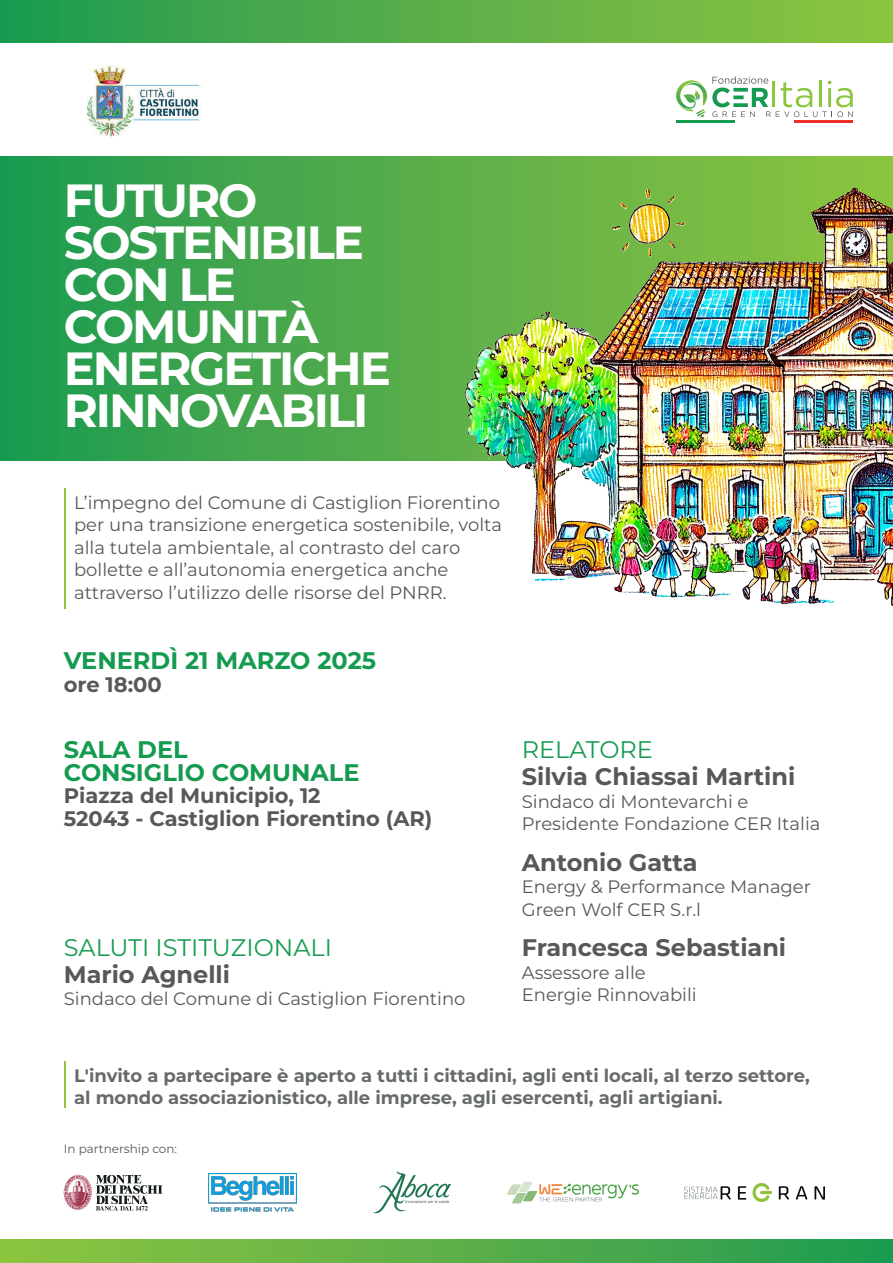
<style>
.page{position:relative;width:893px;height:1263px;background:#fff}
.page>*{position:absolute;margin:0;border:0;box-sizing:border-box;transform-origin:0 0}
.t1{font:700 46.5px/42px "Montserrat";letter-spacing:-.045em;color:#fff}
.t2{font:700 24px "Montserrat";color:#57585a}
.t3{font:700 24px/22.5px "Montserrat";color:#159b50}
.t4{font:24px "Montserrat";color:#159b50}
.t5{font:700 21px/22.5px "Montserrat";color:#57585a}
.t6{font:18px/22.5px "Montserrat";color:#57585a}
.t7{font:700 18px/22.5px "Montserrat";color:#676a6b}
.t8{font:12px "Montserrat";color:#57585a}
</style>
<div class="page">
<div style="left:0;top:156px;width:893px;height:305px;background:linear-gradient(to right,#209a52,#91c440)"></div>
<div style="left:0;top:1240px;width:893px;height:23px;background:linear-gradient(to right,#92c540,#229a52)"></div>
<div style="left:0;top:0;width:893px;height:120px;background:linear-gradient(to right,#209a52,#91c440)"></div>
<hr style="left:64px;top:488px;width:2px;height:121px;background:#8bc63e">
<hr style="left:64px;top:1061px;width:2px;height:47px;background:#8bc63e">
<img style="left:373px;top:1171px;width:78px;height:43px">
<img style="left:208px;top:1173px;width:88px;height:39px">
<svg style="left:64px;top:1175px;width:99px;height:35px"></svg>
<img style="left:685px;top:1184px;width:139px;height:17px">
<svg style="left:507px;top:1182px;width:132px;height:21px"></svg>
<div style="left:0;top:43px;width:893px;height:113px;background:#fff"></div>
<hr style="left:676px;top:121px;width:59px;height:2px;background:#159b50">
<hr style="left:794px;top:121px;width:59px;height:2px;background:#ee2d2d">
<svg style="left:676px;top:76px;width:177px;height:41px"></svg>
<img style="left:457px;top:181px;width:436px;height:425px">
<img style="left:86px;top:65px;width:116px;height:72px">
<h1 class="t1" style="left:64px;top:178px;width:329px">FUTURO<br>SOSTENIBILE<br>CON LE<br>COMUNITÀ<br>ENERGETICHE<br>RINNOVABILI</h1>
<p class="t6" style="left:74px;top:490px;width:430px">L’impegno del Comune di Castiglion Fiorentino per una transizione energetica sostenibile, volta alla tutela ambientale, al contrasto del caro bollette e all’autonomia energetica anche attraverso l’utilizzo delle risorse del PNRR.</p>
<h2 class="t3" style="left:64px;top:649px;width:314px">VENERDÌ 21 MARZO 2025</h2>
<p class="t5" style="left:64px;top:673px;width:99px">ore 18:00</p>
<h2 class="t3" style="left:64px;top:738px;width:297px">SALA DEL<br>CONSIGLIO COMUNALE</h2>
<p class="t5" style="left:64px;top:784px;width:370px">Piazza del Municipio, 12<br>52043 - Castiglion Fiorentino (AR)</p>
<h2 class="t4" style="left:64px;top:931px;width:270px">SALUTI ISTITUZIONALI</h2>
<h2 class="t2" style="left:64px;top:958px;width:168px">Mario Agnelli</h2>
<p class="t6" style="left:64px;top:987px;width:403px">Sindaco del Comune di Castiglion Fiorentino</p>
<h2 class="t4" style="left:522px;top:734px;width:132px">RELATORE</h2>
<h2 class="t2" style="left:522px;top:761px;width:275px">Silvia Chiassai Martini</h2>
<p class="t6" style="left:522px;top:790px;width:300px">Sindaco di Montevarchi e<br>Presidente Fondazione CER Italia</p>
<h2 class="t2" style="left:522px;top:846px;width:177px">Antonio Gatta</h2>
<p class="t6" style="left:522px;top:875px;width:291px">Energy &amp; Performance Manager<br>Green Wolf CER S.r.l</p>
<h2 class="t2" style="left:522px;top:932px;width:266px">Francesca Sebastiani</h2>
<p class="t6" style="left:522px;top:961px;width:176px">Assessore alle<br>Energie Rinnovabili</p>
<p class="t7" style="left:74px;top:1063px;width:737px">L'invito a partecipare è aperto a tutti i cittadini, agli enti locali, al terzo settore, al mondo associazionistico, alle imprese, agli esercenti, agli artigiani.</p>
<p class="t8" style="left:64px;top:1140px;width:115px">In partnership con:</p>
</div>
